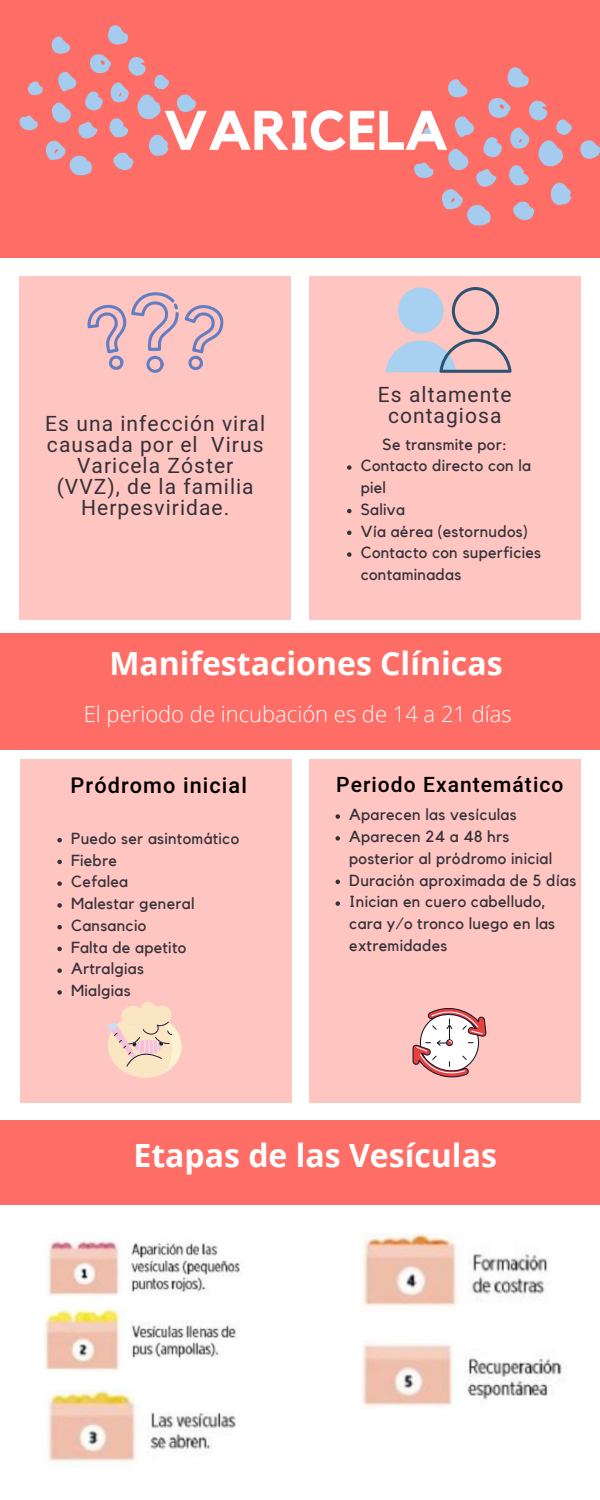
<style>
.page{position:relative;width:600px;height:1500px;background:#fff}
.page>*{position:absolute;margin:0;border:0;box-sizing:border-box;transform-origin:0 0}
.t1{font:700 55px "Kollektif";color:#fff}
.t2{font:700 32px "Open Sans";color:#fff}
.t3{font:300 22px "Open Sans";color:#fff}
.t4{font:500 21.7px "Heebo";letter-spacing:.05em;color:#000}
.t5{font:21px/21px "Heebo";letter-spacing:.05em;color:#34313a;text-align:center}
.t6{font:500 21px "Heebo";letter-spacing:.05em;color:#000}
.t7{font:16px/21.8px "Kollektif";letter-spacing:.02em;color:#34313a}
</style>
<div class="page">
<div style="left:0;top:1120px;width:600px;height:85px;background:#ff6e66"></div>
<div style="left:19px;top:276px;width:272px;height:343px;background:#ffc5c1"></div>
<div style="left:20px;top:759px;width:271px;height:343px;background:#ffc5c1"></div>
<div style="left:0;top:0;width:600px;height:257px;background:#ff6e66"></div>
<div style="left:309px;top:276px;width:271px;height:343px;background:#ffc5c1"></div>
<svg style="left:57px;top:838px;width:5px;height:4px"></svg>
<svg style="left:57px;top:860px;width:5px;height:4px"></svg>
<svg style="left:57px;top:881px;width:5px;height:5px"></svg>
<svg style="left:57px;top:903px;width:5px;height:5px"></svg>
<svg style="left:57px;top:925px;width:5px;height:4px"></svg>
<svg style="left:57px;top:947px;width:5px;height:4px"></svg>
<svg style="left:57px;top:968px;width:5px;height:5px"></svg>
<svg style="left:57px;top:990px;width:5px;height:5px"></svg>
<div style="left:309px;top:759px;width:272px;height:343px;background:#ffc5c1"></div>
<svg style="left:580px;top:140px;width:20px;height:19px"></svg>
<svg style="left:414px;top:67px;width:158px;height:158px"></svg>
<svg style="left:177px;top:94px;width:19px;height:18px"></svg>
<svg style="left:20px;top:25px;width:149px;height:150px"></svg>
<svg style="left:385px;top:287px;width:127px;height:86px"></svg>
<svg style="left:87px;top:292px;width:136px;height:81px"></svg>
<svg style="left:108px;top:1002px;width:74px;height:76px"></svg>
<svg style="left:347px;top:465px;width:5px;height:5px"></svg>
<svg style="left:347px;top:509px;width:5px;height:4px"></svg>
<svg style="left:347px;top:531px;width:5px;height:4px"></svg>
<svg style="left:347px;top:552px;width:5px;height:5px"></svg>
<svg style="left:413px;top:1008px;width:74px;height:70px"></svg>
<svg style="left:336px;top:814px;width:4px;height:5px"></svg>
<svg style="left:336px;top:836px;width:4px;height:5px"></svg>
<svg style="left:336px;top:880px;width:4px;height:4px"></svg>
<svg style="left:336px;top:901px;width:4px;height:5px"></svg>
<div style="left:0;top:633px;width:600px;height:117px;background:#ff6e66"></div>
<img style="left:48px;top:1239px;width:192px;height:58px">
<img style="left:44px;top:1307px;width:192px;height:64px">
<img style="left:48px;top:1390px;width:188px;height:73px">
<img style="left:362px;top:1234px;width:187px;height:73px">
<img style="left:362px;top:1343px;width:200px;height:64px">
<h1 class="t1" style="left:164px;top:105px;width:286px">VARICELA</h1>
<h3 class="t5" style="left:45px;top:413px;width:221px">Es una infección viral causada por el Virus<br>Varicela Zóster (VVZ), de la familia<br>Herpesviridae.</h3>
<h3 class="t5" style="left:378px;top:384px;width:135px">Es altamente contagiosa</h3>
<p class="t7" style="left:361px;top:455px;width:182px">Contacto directo con la piel<br>Saliva<br>Vía aérea (estornudos)<br>Contacto con superficies contaminadas</p>
<p class="t7" style="left:382px;top:434px;width:126px">Se transmite por:</p>
<h2 class="t2" style="left:109px;top:641px;width:395px">Manifestaciones Clínicas</h2>
<h3 class="t3" style="left:84px;top:699px;width:429px">El periodo de incubación es de 14 a 21 días</h3>
<h3 class="t4" style="left:71px;top:770px;width:178px">Pródromo inicial</h3>
<p class="t7" style="left:71px;top:828px;width:170px">Puedo ser asintomático<br>Fiebre<br>Cefalea<br>Malestar general<br>Cansancio<br>Falta de apetito<br>Artralgias<br>Mialgias</p>
<h3 class="t6" style="left:336px;top:770px;width:229px">Periodo Exantemático</h3>
<p class="t7" style="left:349px;top:805px;width:229px">Aparecen las vesículas<br>Aparecen 24 a 48 hrs posterior al pródromo inicial<br>Duración aproximada de 5 días<br>Inician en cuero cabelludo, cara y/o tronco luego en las extremidades</p>
<h2 class="t2" style="left:133px;top:1133px;width:365px">Etapas de las Vesículas</h2>
</div>
